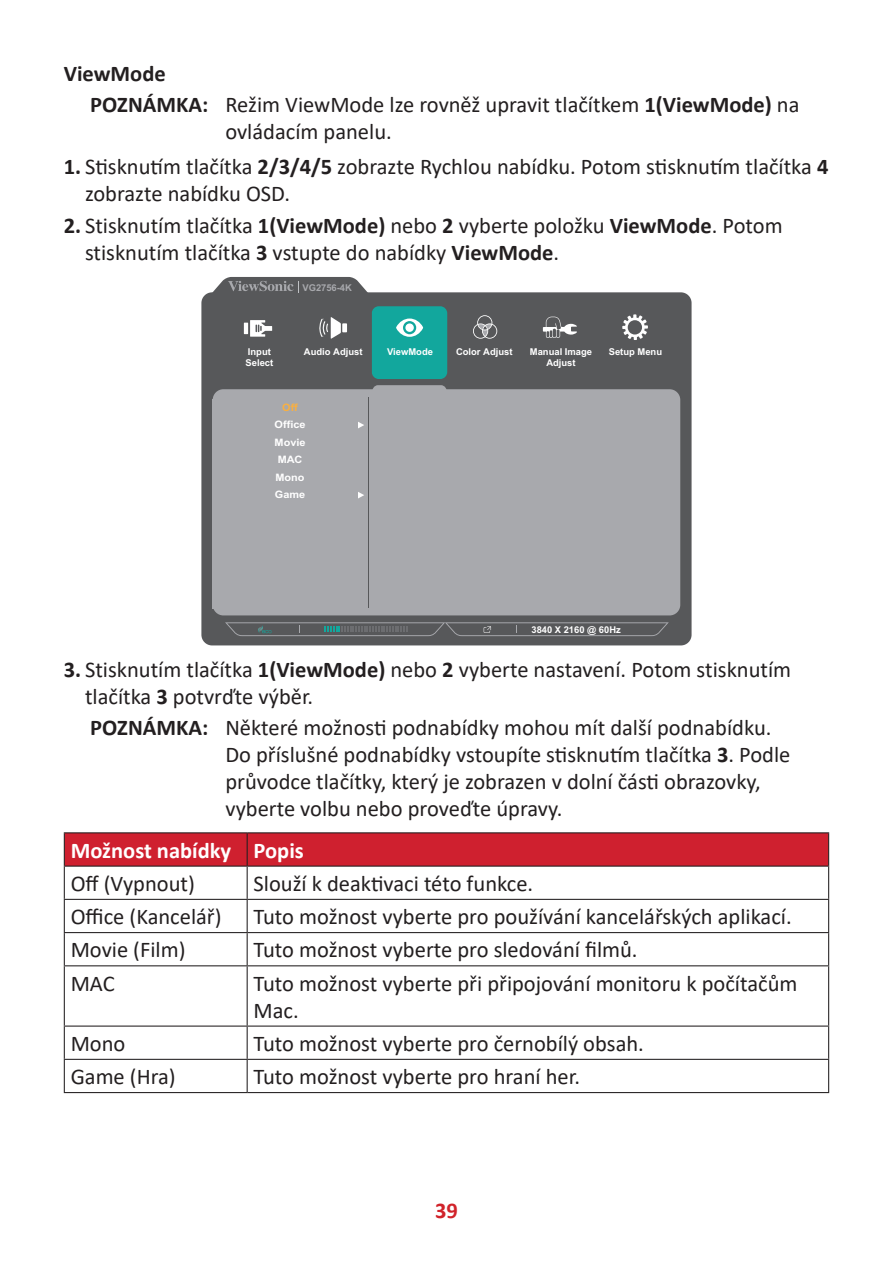
<style>
.page{position:relative;width:893px;height:1263px;background:#fff}
.page>*{position:absolute;margin:0;border:0;box-sizing:border-box;transform-origin:0 0}
.t1{font:22.5px/27px "Calibri";color:#231f20}
.t2{font:700 22.5px "Calibri";color:#fff}
.t3{font:700 22.5px "Calibri";color:#d1232a}
.t4{font:700 10.2px/17.5px "Arial";color:#fff;scale:1.06 1}
.t5{font:700 10.2px "Arial";color:#fbb03f;scale:1.06 1}
.t6{font:700 9.45px/11.2px "Arial";color:#fff}
.t7{font:700 9.3px "Arial";color:#fff}
.t8{font:700 9.3px "Arial";color:#a8a9ad}
.s1{font-weight:700}
</style>
<div class="page">
<div style="left:201px;top:292px;width:491px;height:353px;background:#57585a;border-radius:11px"></div>
<svg style="left:373px;top:385px;width:73px;height:4px"></svg>
<div style="left:213px;top:389px;width:467px;height:226px;background:#a8a9ad;border-radius:11px"></div>
<div style="left:372px;top:306px;width:75px;height:73px;background:#12a79d;border-radius:7px"></div>
<svg style="left:358px;top:492px;width:6px;height:6px"></svg>
<svg style="left:358px;top:422px;width:6px;height:6px"></svg>
<div style="left:213px;top:591px;width:155px;height:18px;background:#a8a9ad"></div>
<hr style="left:368px;top:397px;width:1px;height:211px;background:#57585a">
<svg style="left:225px;top:622px;width:444px;height:14px"></svg>
<svg style="left:208px;top:277px;width:165px;height:16px"></svg>
<svg style="left:622px;top:314px;width:26px;height:26px"></svg>
<svg style="left:396px;top:318px;width:27px;height:19px"></svg>
<div style="left:405px;top:323px;width:9px;height:9px;background:#fff;border-radius:50%"></div>
<svg style="left:543px;top:317px;width:34px;height:21px"></svg>
<hr style="left:244px;top:323px;width:4px;height:11px;background:#fff">
<svg style="left:250px;top:320px;width:22px;height:17px"></svg>
<div style="left:342px;top:323px;width:5px;height:9px;background:#fff"></div>
<svg style="left:319px;top:317px;width:22px;height:22px"></svg>
<svg style="left:473px;top:315px;width:24px;height:24px"></svg>
<div style="left:65px;top:833px;width:763px;height:32px;background:#cf202f"></div>
<hr style="left:64px;top:832px;width:183px;height:1px;background:#231f20">
<hr style="left:64px;top:833px;width:1px;height:32px;background:#231f20">
<hr style="left:247px;top:832px;width:582px;height:1px;background:#231f20">
<hr style="left:247px;top:833px;width:1px;height:32px;background:#231f20">
<hr style="left:828px;top:833px;width:1px;height:32px;background:#231f20">
<hr style="left:64px;top:865px;width:183px;height:2px;background:#231f20">
<hr style="left:64px;top:867px;width:1px;height:32px;background:#231f20">
<hr style="left:247px;top:865px;width:582px;height:2px;background:#231f20">
<hr style="left:247px;top:867px;width:1px;height:32px;background:#231f20">
<hr style="left:828px;top:867px;width:1px;height:32px;background:#231f20">
<hr style="left:64px;top:899px;width:183px;height:1px;background:#231f20">
<hr style="left:64px;top:900px;width:1px;height:32px;background:#231f20">
<hr style="left:247px;top:899px;width:582px;height:1px;background:#231f20">
<hr style="left:247px;top:900px;width:1px;height:32px;background:#231f20">
<hr style="left:828px;top:900px;width:1px;height:32px;background:#231f20">
<hr style="left:64px;top:932px;width:183px;height:1px;background:#231f20">
<hr style="left:64px;top:933px;width:1px;height:32px;background:#231f20">
<hr style="left:247px;top:932px;width:582px;height:1px;background:#231f20">
<hr style="left:247px;top:933px;width:1px;height:32px;background:#231f20">
<hr style="left:828px;top:933px;width:1px;height:32px;background:#231f20">
<hr style="left:64px;top:965px;width:183px;height:1px;background:#231f20">
<hr style="left:64px;top:966px;width:1px;height:59px;background:#231f20">
<hr style="left:247px;top:965px;width:582px;height:1px;background:#231f20">
<hr style="left:247px;top:966px;width:1px;height:59px;background:#231f20">
<hr style="left:828px;top:966px;width:1px;height:59px;background:#231f20">
<hr style="left:64px;top:1025px;width:183px;height:1px;background:#231f20">
<hr style="left:64px;top:1026px;width:1px;height:33px;background:#231f20">
<hr style="left:247px;top:1025px;width:582px;height:1px;background:#231f20">
<hr style="left:247px;top:1026px;width:1px;height:33px;background:#231f20">
<hr style="left:828px;top:1026px;width:1px;height:33px;background:#231f20">
<hr style="left:64px;top:1059px;width:183px;height:1px;background:#231f20">
<hr style="left:64px;top:1060px;width:1px;height:32px;background:#231f20">
<hr style="left:247px;top:1059px;width:582px;height:1px;background:#231f20">
<hr style="left:247px;top:1060px;width:1px;height:32px;background:#231f20">
<hr style="left:828px;top:1060px;width:1px;height:32px;background:#231f20">
<hr style="left:64px;top:1092px;width:183px;height:1px;background:#231f20">
<hr style="left:247px;top:1092px;width:582px;height:1px;background:#231f20">
<p class="t1" style="left:90px;top:57px;width:711px;line-height:31.2px;text-indent:-26px"><span class="s1">ViewMode<br>POZNÁMKA:</span> Režim ViewMode lze rovněž upravit tlačítkem <span class="s1">1(ViewMode)</span> na</p>
<p class="t1" style="left:225px;top:117px;width:168px">ovládacím panelu.</p>
<p class="t1" style="left:85px;top:153px;width:745px;text-indent:-21px"><span class="s1">1.</span> Stisknutím tlačítka <span class="s1">2/3/4/5</span> zobrazte Rychlou nabídku. Potom stisknutím tlačítka <span class="s1">4 </span>zobrazte nabídku OSD.</p>
<p class="t1" style="left:85px;top:211px;width:699px;text-indent:-21px"><span class="s1">2.</span> Stisknutím tlačítka <span class="s1">1(ViewMode)</span> nebo <span class="s1">2</span> vyberte položku <span class="s1">ViewMode</span>. Potom stisknutím tlačítka <span class="s1">3</span> vstupte do nabídky <span class="s1">ViewMode</span>.</p>
<p class="t8" style="left:302px;top:282px;width:51px">VG2756-4K</p>
<p class="t6" style="left:245px;top:346px;width:29px">Input<br>Select</p>
<p class="t6" style="left:304px;top:346px;width:60px">Audio Adjust</p>
<p class="t5" style="left:282px;top:400px;width:16px">Off</p>
<p class="t4" style="left:275px;top:416px;width:31px">Office<br>Movie<br>MAC<br>Mono<br>Game</p>
<p class="t6" style="left:387px;top:346px;width:47px">ViewMode</p>
<p class="t6" style="left:456px;top:346px;width:58px">Color Adjust</p>
<p class="t6" style="left:530px;top:346px;width:64px">Manual Image</p>
<p class="t6" style="left:609px;top:346px;width:55px">Setup Menu</p>
<p class="t6" style="left:546px;top:357px;width:31px">Adjust</p>
<p class="t7" style="left:531px;top:623px;width:91px">3840 X 2160 @ 60Hz</p>
<p class="t1" style="left:85px;top:655px;width:708px;text-indent:-21px"><span class="s1">3.</span> Stisknutím tlačítka <span class="s1">1(ViewMode)</span> nebo <span class="s1">2</span> vyberte nastavení. Potom stisknutím tlačítka <span class="s1">3</span> potvrďte výběr.</p>
<p class="t1" style="left:225px;top:713px;width:567px;text-indent:-135px"><span class="s1">POZNÁMKA:</span> Některé možnosti podnabídky mohou mít další podnabídku.<br>Do příslušné podnabídky vstoupíte stisknutím tlačítka <span class="s1">3</span>. Podle průvodce tlačítky, který je zobrazen v dolní části obrazovky, vyberte volbu nebo proveďte úpravy.</p>
<p class="t2" style="left:71px;top:834px;width:235px">Možnost nabídky Popis</p>
<p class="t1" style="left:71px;top:869px;width:126px">Off (Vypnout)</p>
<p class="t1" style="left:254px;top:869px;width:281px">Slouží k deaktivaci této funkce.</p>
<p class="t1" style="left:71px;top:902px;width:152px">Office (Kancelář)</p>
<p class="t1" style="left:254px;top:902px;width:540px">Tuto možnost vyberte pro používání kancelářských aplikací.</p>
<p class="t1" style="left:71px;top:936px;width:116px">Movie (Film)</p>
<p class="t1" style="left:254px;top:936px;width:386px">Tuto možnost vyberte pro sledování filmů.</p>
<p class="t1" style="left:71px;top:969px;width:46px">MAC</p>
<p class="t1" style="left:254px;top:969px;width:545px">Tuto možnost vyberte při připojování monitoru k počítačům<br>Mac.</p>
<p class="t1" style="left:71px;top:1029px;width:56px">Mono</p>
<p class="t1" style="left:254px;top:1029px;width:392px">Tuto možnost vyberte pro černobílý obsah.</p>
<p class="t1" style="left:71px;top:1062px;width:107px">Game (Hra)</p>
<p class="t1" style="left:254px;top:1062px;width:328px">Tuto možnost vyberte pro hraní her.</p>
<p class="t3" style="left:435px;top:1194px;width:24px">39</p>
</div>
